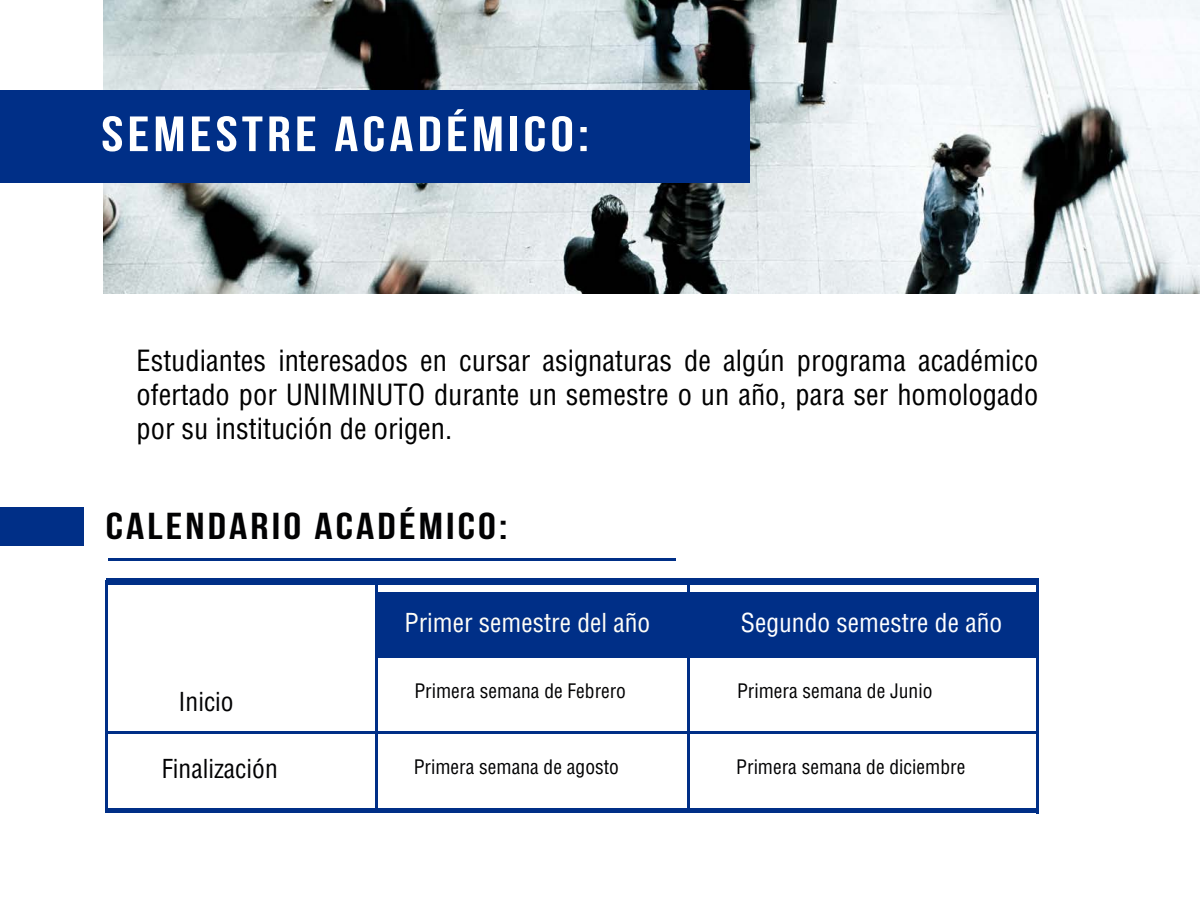
<style>
.page{position:relative;width:1200px;height:900px;background:#fff}
.page>*{position:absolute;margin:0;border:0;box-sizing:border-box;transform-origin:0 0}
.t1{font:49.5px "Bebas Neue";letter-spacing:.07em;color:#fff;scale:1.2 1}
.t2{font:37.5px "Bebas Neue";letter-spacing:.07em;color:#020203;scale:1.2 1}
.t3{font:condensed 28.5px/34.2px "Helvetica";color:#000;text-align:justify}
.t4{font:condensed 25.5px "Helvetica";color:#fffef7}
.t5{font:condensed 25.5px "Helvetica";color:#fff}
.t6{font:condensed 25.5px "Helvetica";color:#020203}
.t7{font:condensed 19.5px "Helvetica";color:#020203}
</style>
<div class="page">
<div style="left:376px;top:592px;width:662px;height:66px;background:#002f87"></div>
<img style="left:103px;top:0;width:1097px;height:294px">
<div style="left:0;top:90px;width:750px;height:92px;background:#002f87"></div>
<hr style="left:108px;top:558px;width:567px;height:3px;background:#002f87">
<hr style="left:106px;top:731px;width:932px;height:3px;background:#002f87">
<hr style="left:687px;top:581px;width:2px;height:232px;background:#002f87">
<hr style="left:375px;top:581px;width:2px;height:232px;background:#002f87">
<hr style="left:106px;top:581px;width:2px;height:232px;background:#002f87">
<hr style="left:1036px;top:582px;width:2px;height:232px;background:#002f87">
<hr style="left:106px;top:809px;width:932px;height:4px;background:#002f87">
<div style="left:0;top:507px;width:84px;height:39px;background:#002f87"></div>
<div style="left:106px;top:579px;width:932px;height:6px;background:#002f87"></div>
<h1 class="t1" style="left:101px;top:107px;width:408px">SEMESTRE ACADÉMICO:</h1>
<p class="t3" style="left:136px;top:343px;width:903px">Estudiantes interesados en cursar asignaturas de algún programa académico ofertado por UNIMINUTO durante un semestre o un año, para ser homologado por su institución de origen.</p>
<h2 class="t2" style="left:106px;top:505px;width:336px">CALENDARIO ACADÉMICO:</h2>
<p class="t6" style="left:178px;top:685px;width:57px">Inicio</p>
<p class="t6" style="left:162px;top:753px;width:118px">Finalización</p>
<p class="t4" style="left:405px;top:607px;width:247px">Primer semestre del año</p>
<p class="t5" style="left:741px;top:607px;width:263px">Segundo semestre de año</p>
<p class="t7" style="left:414px;top:679px;width:213px">Primera semana de Febrero</p>
<p class="t7" style="left:414px;top:754px;width:207px">Primera semana de agosto</p>
<p class="t7" style="left:737px;top:679px;width:197px">Primera semana de Junio</p>
<p class="t7" style="left:736px;top:754px;width:231px">Primera semana de diciembre</p>
</div>
